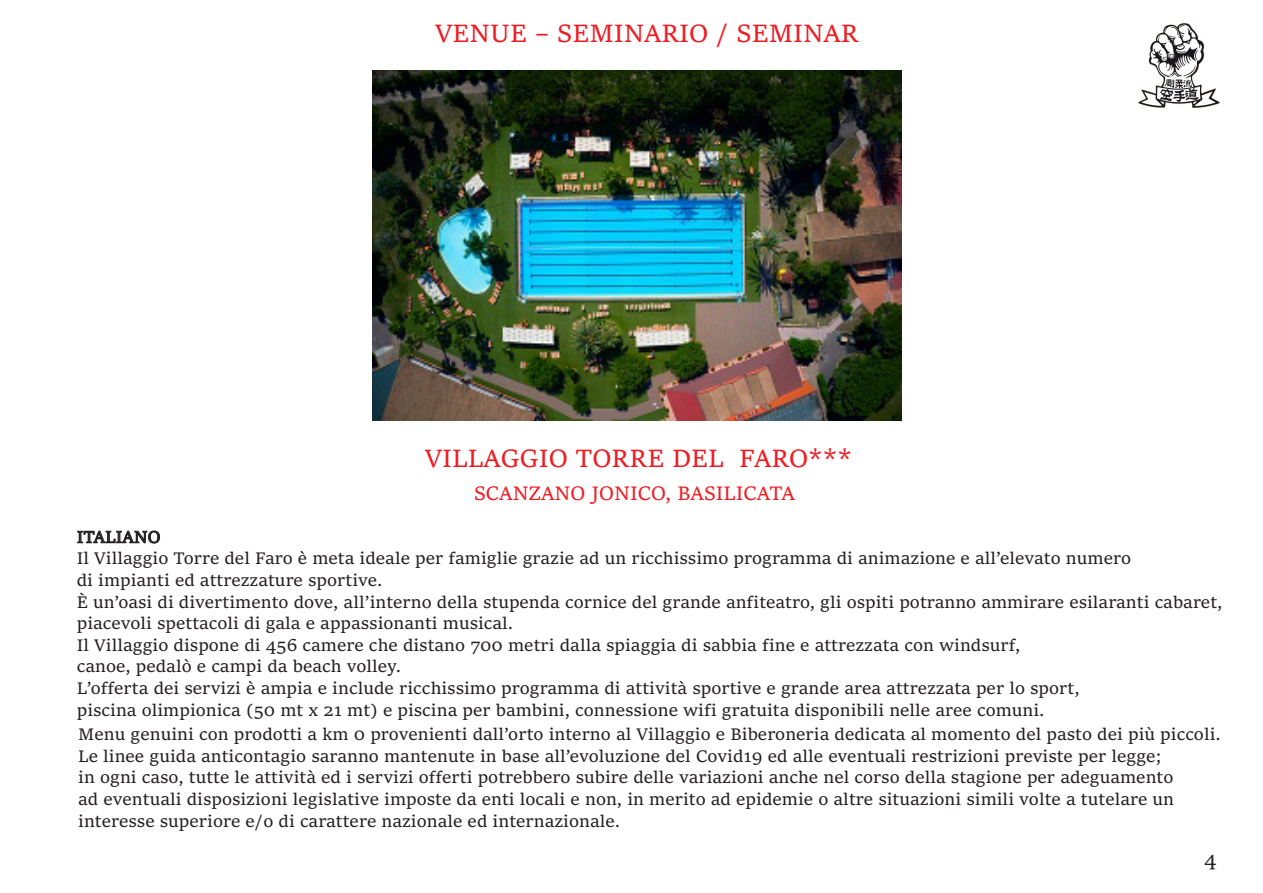
<style>
.page{position:relative;width:1263px;height:893px;background:#fff}
.page>*{position:absolute;margin:0;border:0;box-sizing:border-box;transform-origin:0 0}
.t1{font:27px "Sitka Banner";color:#ee1d23}
.t2{font:21px "Sitka Banner";color:#ee1d23}
.t3{font:21px "Sitka Banner";color:#231f20}
.t4{font:18px/21.6px "Sitka Banner";color:#231f20}
</style>
<div class="page">
<img style="left:373px;top:70px;width:528px;height:351px">
<img style="left:1138px;top:23px;width:82px;height:85px">
<svg style="left:77px;top:530px;width:83px;height:14px"></svg>
<h1 class="t1" style="left:435px;top:14px;width:425px">VENUE – SEMINARIO / SEMINAR</h1>
<h1 class="t1" style="left:425px;top:439px;width:429px">VILLAGGIO TORRE DEL FARO***</h1>
<p class="t2" style="left:474px;top:477px;width:322px">SCANZANO JONICO, BASILICATA</p>
<p class="t4" style="left:77px;top:525px;width:1147px">ITALIANO<br>Il Villaggio Torre del Faro è meta ideale per famiglie grazie ad un ricchissimo programma di animazione e all’elevato numero<br>di impianti ed attrezzature sportive.<br>È un’oasi di divertimento dove, all’interno della stupenda cornice del grande anfiteatro, gli ospiti potranno ammirare esilaranti cabaret, piacevoli spettacoli di gala e appassionanti musical.<br>Il Villaggio dispone di 456 camere che distano 700 metri dalla spiaggia di sabbia fine e attrezzata con windsurf,<br>canoe, pedalò e campi da beach volley.<br>L’offerta dei servizi è ampia e include ricchissimo programma di attività sportive e grande area attrezzata per lo sport,<br>piscina olimpionica (50 mt x 21 mt) e piscina per bambini, connessione wifi gratuita disponibili nelle aree comuni.</p>
<p class="t4" style="left:78px;top:723px;width:1144px">Menu genuini con prodotti a km 0 provenienti dall’orto interno al Villaggio e Biberoneria dedicata al momento del pasto dei più piccoli.<br>Le linee guida anticontagio saranno mantenute in base all’evoluzione del Covid19 ed alle eventuali restrizioni previste per legge;<br>in ogni caso, tutte le attività ed i servizi offerti potrebbero subire delle variazioni anche nel corso della stagione per adeguamento<br>ad eventuali disposizioni legislative imposte da enti locali e non, in merito ad epidemie o altre situazioni simili volte a tutelare un interesse superiore e/o di carattere nazionale ed internazionale.</p>
<p class="t3" style="left:1204px;top:844px;width:14px">4</p>
</div>
